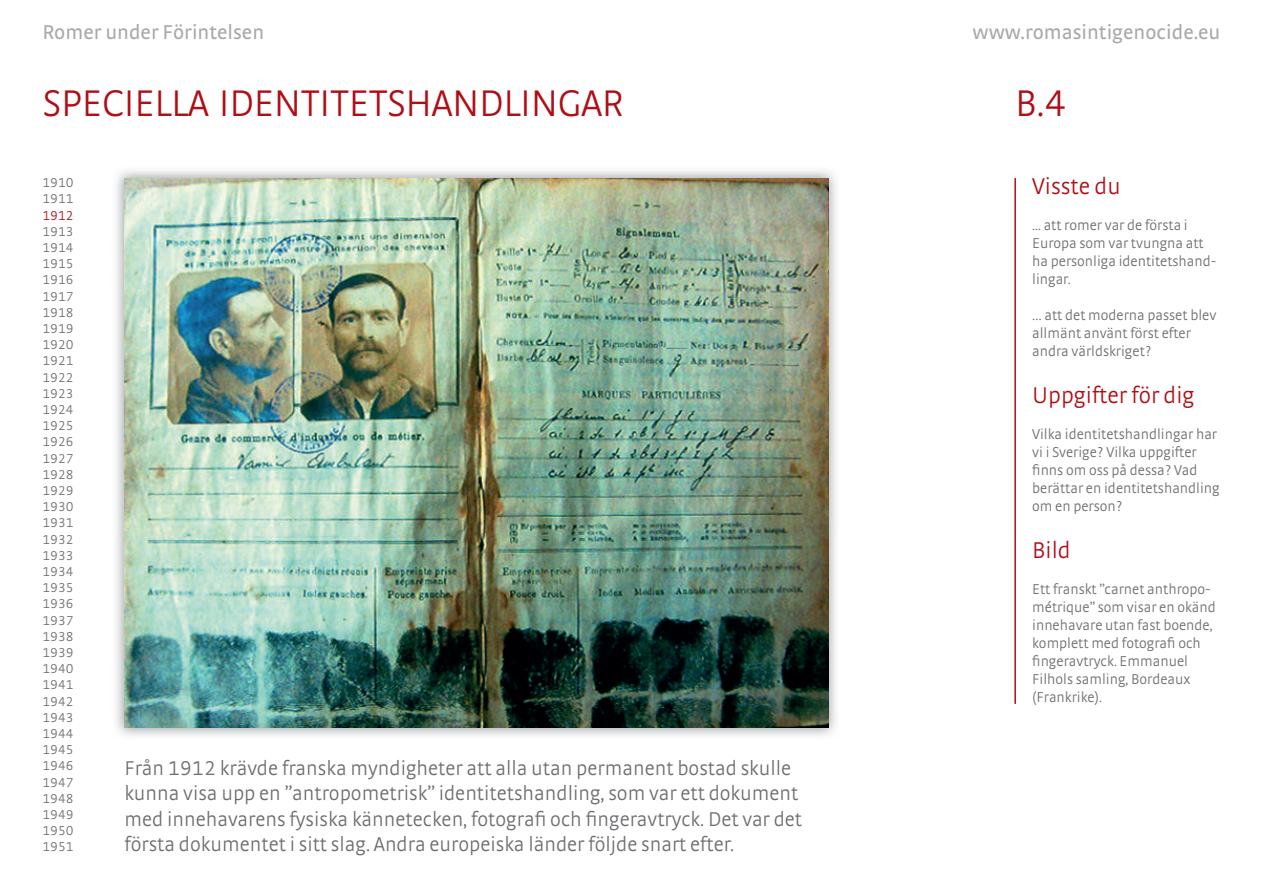
<style>
.page{position:relative;width:1263px;height:893px;background:#fff}
.page>*{position:absolute;margin:0;border:0;box-sizing:border-box;transform-origin:0 0}
.t1{font:300 39px "Strada TF";letter-spacing:-.01em;color:#b00d15}
.t2{font:300 24px "Strada TF";color:#b00d15}
.t3{font:300 21px/25.2px "Strada TF";color:#6c6d70}
.t4{font:21px "Strada TF";color:#a8a9ad}
.t5{font:300 15px/18px "Strada TF";color:#6c6d70}
.t6{font:300 13.5px/16.2px "Strada TF";color:#6c6d70}
.t7{font:300 13.5px "Strada TF";color:#b00d15}
</style>
<div class="page">
<img style="left:116px;top:170px;width:720px;height:566px">
<img style="left:124px;top:178px;width:704px;height:550px">
<hr style="left:1014px;top:178px;width:2px;height:526px;background:#b00d15">
<h3 class="t4" style="left:43px;top:20px;width:223px">Romer under Förintelsen</h3>
<h3 class="t4" style="left:972px;top:20px;width:249px">www.romasintigenocide.eu</h3>
<h1 class="t1" style="left:43px;top:81px;width:583px">SPECIELLA IDENTITETSHANDLINGAR</h1>
<h1 class="t1" style="left:1015px;top:81px;width:53px">B.4</h1>
<p class="t6" style="left:43px;top:175px;width:33px">1910<br>1911</p>
<p class="t7" style="left:43px;top:208px;width:33px">1912</p>
<p class="t6" style="left:43px;top:223px;width:33px;text-align:justify">1913<br>1914<br>1915<br>1916<br>1917<br>1918<br>1919<br>1920<br>1921<br>1922<br>1923<br>1924<br>1925<br>1926<br>1927<br>1928<br>1929<br>1930<br>1931<br>1932<br>1933<br>1934<br>1935<br>1936<br>1937<br>1938<br>1939<br>1940<br>1941<br>1942<br>1943<br>1944<br>1945<br>1946<br>1947<br>1948<br>1949<br>1950<br>1951</p>
<p class="t3" style="left:124px;top:755px;width:679px">Från 1912 krävde franska myndigheter att alla utan permanent bostad skulle kunna visa upp en ”antropometrisk” identitetshandling, som var ett dokument med innehavarens fysiska kännetecken, fotografi och fingeravtryck. Det var det första dokumentet i sitt slag. Andra europeiska länder följde snart efter.</p>
<h2 class="t2" style="left:1032px;top:173px;width:90px">Visste du</h2>
<p class="t5" style="left:1032px;top:216px;width:186px">... att romer var de första i<br>Europa som var tvungna att ha personliga identitetshand&shy;lingar.</p>
<p class="t5" style="left:1032px;top:306px;width:186px">… att det moderna passet blev allmänt använt först efter andra världskriget?</p>
<h2 class="t2" style="left:1032px;top:381px;width:164px">Uppgifter för dig</h2>
<p class="t5" style="left:1032px;top:425px;width:189px">Vilka identitetshandlingar har vi i Sverige? Vilka uppgifter finns om oss på dessa? Vad berättar en identitetshandling om en person?</p>
<h2 class="t2" style="left:1032px;top:536px;width:40px">Bild</h2>
<p class="t5" style="left:1032px;top:579px;width:185px">Ett franskt ”carnet anthropo&shy;métrique” som visar en okänd innehavare utan fast boende, komplett med fotografi och fingeravtryck. Emmanuel<br>Filhols samling, Bordeaux (Frankrike).</p>
</div>
